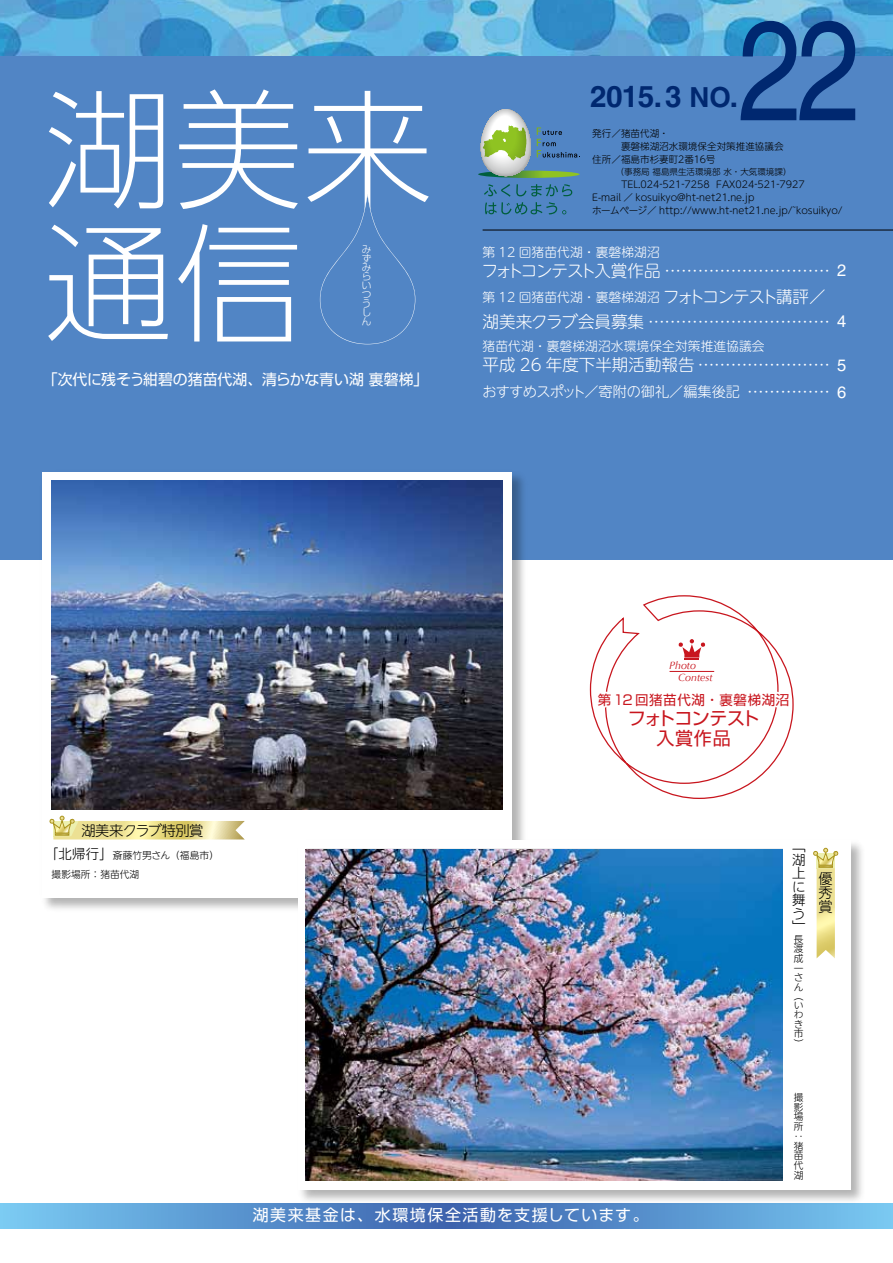
<style>
.page{position:relative;width:893px;height:1263px;background:#fff}
.page>*{position:absolute;margin:0;border:0;box-sizing:border-box;transform-origin:0 0}
.t1{font:condensed 141.45px "Helvetica";color:#002870}
.t2{font:700 29.7px "Helvetica";color:#002870}
.t3{font:18px/19.5px "Shin Go Pr 5";letter-spacing:-.025em;color:#c8161e;text-align:center}
.t4{font:300 16.5px/27px "UD Shin M Go Pro";color:#fff;text-align:right}
.t5{font:300 16.5px/26.8px "UD Shin M Go Pro";letter-spacing:-.1em;color:#fff}
.t6{font:15.9px "Shin Go Pr 5";letter-spacing:.1em;color:#fff}
.t7{font:14.85px "Shin Go Pr 5";color:#fff}
.t8{font:300 14.25px "UD Shin M Go Pro";letter-spacing:-.025em;color:#fff}
.t9{font:300 14.25px/13.5px "UD Shin M Go Pro";letter-spacing:-.04em;color:#000;text-align:justify}
.t10{font:13.5px "Shin Go Pr 5";letter-spacing:.04em;color:#c8161e}
.t11{font:300 13.5px/13.5px "UD Shin M Go Pro";color:#000;text-align:justify}
.t12{font:300 12.75px "UD Shin M Go Pro";letter-spacing:.005em;color:#fff}
.t13{font:italic 10.65px/12.5px "Optima";color:#c8161e}
.t14{font:300 9.75px/9.8px "UD Shin M Go Pro";color:#000;text-align:justify}
.t15{font:300 9.6px/12.8px "UD Shin M Go Pro";color:#000}
.t16{font:300 9.6px/9.1px "Shin Go Pr 5";color:#fff}
.t17{font:300 8.55px "UD Shin M Go Pro";color:#000}
.s1{font-size:27.6px}
.s2{font-family:"Helvetica";font-weight:400}
</style>
<div class="page">
<svg style="left:0;top:1203px;width:893px;height:25px;background:#5b97d1"></svg>
<div style="left:0;top:0;width:893px;height:559px;background:#5185c5"></div>
<img style="left:0;top:0;width:893px;height:55px">
<hr style="left:483px;top:230px;width:410px;height:1px;background:#000">
<img style="left:39px;top:472px;width:491px;height:437px">
<div style="left:43px;top:472px;width:469px;height:425px;background:#fff"></div>
<svg style="left:49px;top:91px;width:114px;height:117px"></svg>
<svg style="left:179px;top:89px;width:119px;height:120px"></svg>
<svg style="left:48px;top:225px;width:120px;height:116px"></svg>
<svg style="left:178px;top:224px;width:119px;height:117px"></svg>
<svg style="left:307px;top:91px;width:122px;height:253px"></svg>
<svg style="left:589px;top:595px;width:205px;height:204px"></svg>
<svg style="left:49px;top:816px;width:196px;height:23px"></svg>
<img style="left:294px;top:836px;width:575px;height:372px">
<div style="left:298px;top:840px;width:552px;height:349px;background:#fff"></div>
<svg style="left:813px;top:848px;width:26px;height:110px"></svg>
<img style="left:306px;top:849px;width:477px;height:331px">
<img style="left:52px;top:480px;width:451px;height:329px">
<svg style="left:484px;top:184px;width:88px;height:31px"></svg>
<svg style="left:478px;top:109px;width:102px;height:69px"></svg>
<h1 class="t1" style="left:738px;top:-11px;width:125px">22</h1>
<h2 class="t2" style="left:590px;top:78px;width:150px">2015.3 <span class="s1">NO</span>.</h2>
<p class="t16" style="left:362px;top:243px;width:11px">みずみらいつうしん</p>
<h3 class="t7" style="left:43px;top:367px;width:387px">「次代に残そう紺碧の猪苗代湖、清らかな青い湖裏磐梯「</h3>
<p class="t15" style="left:592px;top:127px;width:78px">発行／猪苗代湖・</p>
<p class="t15" style="left:592px;top:139px;width:193px">　　　裏磐梯湖沼水環境保全対策推進協議会</p>
<p class="t15" style="left:706px;top:152px;width:11px">号</p>
<p class="t15" style="left:592px;top:152px;width:88px">住所／福島市杉妻町</p>
<p class="t17" style="left:616px;top:164px;width:177px">（事務局福島県生活環境部水・大気環境課(</p>
<p class="t15" style="left:716px;top:178px;width:90px">FAX024-521-7927</p>
<p class="t15" style="left:684px;top:152px;width:11px">番</p>
<p class="t15" style="left:677px;top:152px;width:11px">２</p>
<p class="t15" style="left:692px;top:152px;width:17px">１６</p>
<p class="t15" style="left:592px;top:178px;width:252px;text-indent:29px">TEL.024-521-7258<br>E-mail ／ kosuikyo@ht-net21.ne.jp<br>ホームページ／ http://www.ht-net21.ne.jp/̃kosuikyo/</p>
<h3 class="t12" style="left:483px;top:241px;width:179px">第 12 回猪苗代湖・裏磐梯湖沼</h3>
<h3 class="t5" style="left:663px;top:256px;width:184px;text-indent:-182px">フォトコンテスト入賞作品 .............................. <span class="s2">2</span>フォトコンテスト講評／</h3>
<h3 class="t12" style="left:483px;top:287px;width:179px">第 12 回猪苗代湖・裏磐梯湖沼</h3>
<h3 class="t4" style="left:483px;top:307px;width:365px">湖美来クラブ会員募集 ................................. <span class="s2">4</span></h3>
<h3 class="t12" style="left:483px;top:336px;width:284px">猪苗代湖・裏磐梯湖沼水環境保全対策推進協議会</h3>
<h3 class="t4" style="left:483px;top:350px;width:365px">平成 26 年度下半期活動報告 ........................ <span class="s2">5 </span>............... <span class="s2">6</span></h3>
<h3 class="t8" style="left:482px;top:380px;width:259px">おすすめスポット／寄附の御礼／編集後記</h3>
<h3 class="t9" style="left:82px;top:823px;width:123px">湖美来クラブ特別賞</h3>
<h3 class="t11" style="left:45px;top:846px;width:70px">「北帰行」</h3>
<p class="t14" style="left:52px;top:869px;width:89px">撮影場所：猪苗代湖</p>
<p class="t14" style="left:113px;top:850px;width:107px">斎藤竹男さん（福島市(</p>
<p class="t13" style="left:678px;top:659px;width:36px;text-indent:-9px">Photo<br>Contest</p>
<h3 class="t10" style="left:598px;top:688px;width:193px">第 12 回猪苗代湖・裏磐梯湖沼</h3>
<h3 class="t3" style="left:628px;top:707px;width:133px">フォトコンテスト入賞作品</h3>
<h3 class="t11" style="left:792px;top:839px;width:15px">「</h3>
<h3 class="t11" style="left:792px;top:852px;width:15px">湖上に舞う</h3>
<h3 class="t11" style="left:792px;top:920px;width:15px">」</h3>
<p class="t14" style="left:794px;top:933px;width:11px">長渡成一さん</p>
<p class="t14" style="left:794px;top:991px;width:11px">（</p>
<p class="t14" style="left:794px;top:1000px;width:11px;line-height:9.3px">いわき市</p>
<p class="t14" style="left:794px;top:1038px;width:11px">）</p>
<h3 class="t9" style="left:818px;top:871px;width:15px">優秀賞</h3>
<p class="t14" style="left:794px;top:1092px;width:11px">撮影場所</p>
<p class="t14" style="left:794px;top:1131px;width:9px">：</p>
<p class="t14" style="left:794px;top:1140px;width:11px">猪苗代湖</p>
<h3 class="t6" style="left:253px;top:1202px;width:397px">湖美来基金は、水環境保全活動を支援しています。</h3>
</div>
